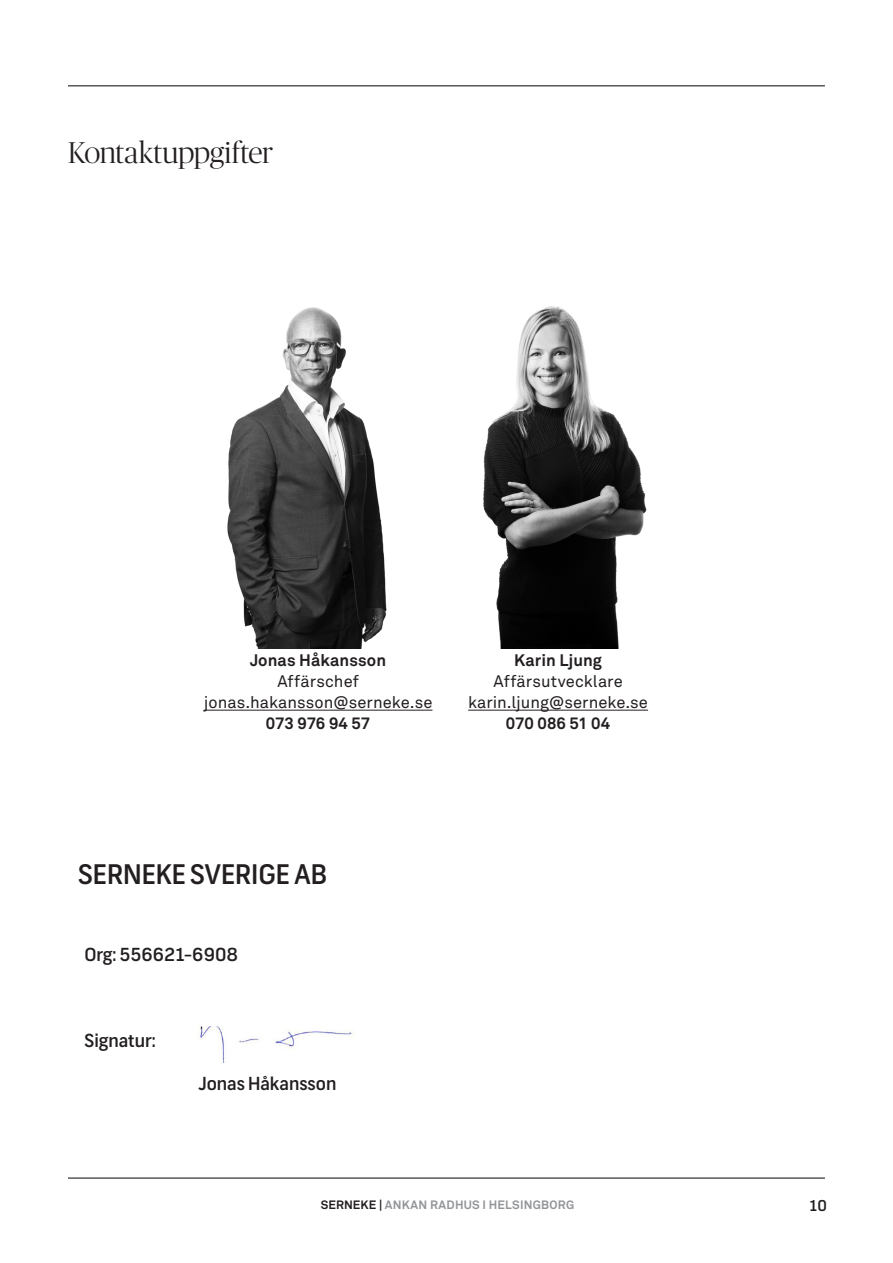
<style>
.page{position:relative;width:893px;height:1263px;background:#fff}
.page>*{position:absolute;margin:0;border:0;box-sizing:border-box;transform-origin:0 0}
.Sub-header__Publico{font:300 30px "Publico Banner";letter-spacing:-.005em;color:#231f20}
.t1{font:500 27px "Frank";color:#231f20}
.t2{font:500 18px "Frank";color:#231f20}
.H1__Publico_Banner{font:16.5px "Akkurat Std";letter-spacing:.005em;color:#231f20}
.H1__Publico_Banner-2{font:700 16.5px "Akkurat Std";letter-spacing:.005em;color:#231f20}
.t3{font:500 15px "Frank";color:#231f20}
.t4{font:700 12px "Akkurat Std";letter-spacing:.02em;color:#939598}
.s1{color:#231f20}
</style>
<div class="page">
<hr style="left:68px;top:85px;width:757px;height:1px;background:#231f20">
<img style="left:227px;top:306px;width:420px;height:342px">
<hr style="left:204px;top:710px;width:228px;height:1px;background:#231f20">
<hr style="left:468px;top:710px;width:180px;height:1px;background:#231f20">
<hr style="left:68px;top:1177px;width:757px;height:1px;background:#231f20">
<img style="left:199px;top:1026px;width:155px;height:36px">
<p class="Sub-header__Publico" style="left:68px;top:132px;width:206px">Kontaktuppgifter</p>
<p class="H1__Publico_Banner-2" style="left:250px;top:650px;width:138px">Jonas Håkansson</p>
<p class="H1__Publico_Banner" style="left:277px;top:672px;width:83px">Affärschef</p>
<p class="H1__Publico_Banner" style="left:204px;top:693px;width:230px">jonas.hakansson@serneke.se</p>
<p class="H1__Publico_Banner-2" style="left:266px;top:713px;width:106px">073 976 94 57</p>
<p class="H1__Publico_Banner-2" style="left:514px;top:650px;width:89px">Karin Ljung</p>
<p class="H1__Publico_Banner" style="left:493px;top:672px;width:131px">Affärsutvecklare</p>
<p class="H1__Publico_Banner" style="left:468px;top:693px;width:181px">karin.ljung@serneke.se</p>
<p class="H1__Publico_Banner-2" style="left:506px;top:713px;width:106px">070 086 51 04</p>
<p class="t1" style="left:78px;top:858px;width:250px">SERNEKE SVERIGE AB</p>
<p class="t2" style="left:85px;top:943px;width:155px">Org: 556621-6908</p>
<p class="t2" style="left:85px;top:1030px;width:73px">Signatur:</p>
<p class="t2" style="left:198px;top:1073px;width:139px">Jonas Håkansson</p>
<p class="t4" style="left:321px;top:1197px;width:255px"><span class="s1">SERNEKE |</span> ANKAN RADHUS I HELSINGBORG</p>
<p class="t3" style="left:810px;top:1196px;width:19px">10</p>
</div>
